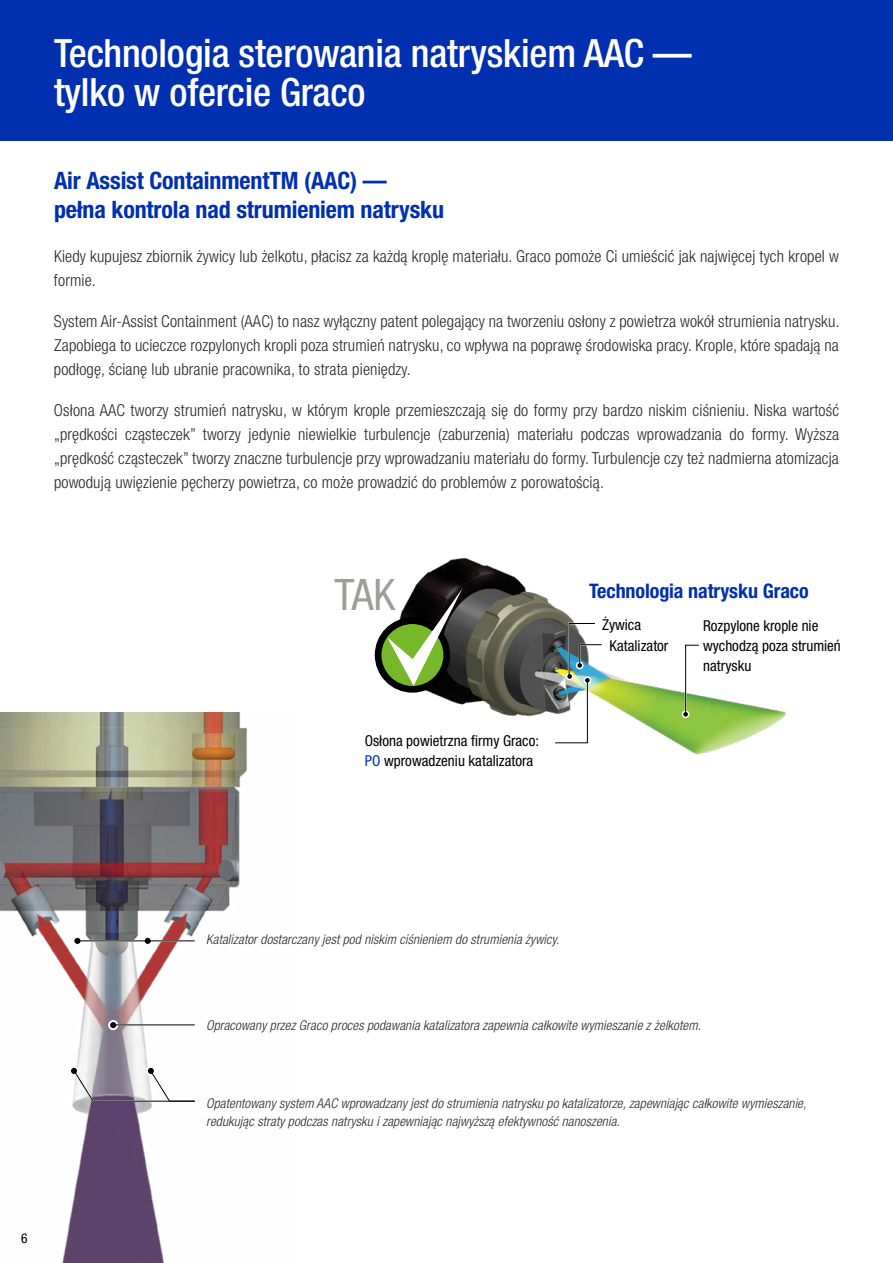
<style>
.page{position:relative;width:893px;height:1263px;background:#fff}
.page>*{position:absolute;margin:0;border:0;box-sizing:border-box;transform-origin:0 0}
.t1{font:condensed 43.5px "Helvetica Neue LTCE";color:#9d9d9c}
.t2{font:500 condensed 39px/39px "Helvetica Neue LTCE";letter-spacing:-.005em;color:#fff}
.t3{font:700 condensed 24px/28.8px "Helvetica Neue LTCE";letter-spacing:-.005em;color:#002fb0}
.t4{font:700 condensed 20.1px "Helvetica Neue LTCE";letter-spacing:-.005em;color:#002fb0}
.t5{font:300 condensed 16.5px/24px "Helvetica Neue LTCE";letter-spacing:.01em;color:#282827;text-align:justify}
.t6{font:condensed 15px/20.1px "Helvetica Neue LTCE";color:#000}
.t7{font:condensed 15px/20.1px "Helvetica Neue LT Std";color:#000}
.t8{font:italic 300 condensed 13.5px/18px "Helvetica Neue LTCE";letter-spacing:.01em;color:#282827}
.t9{font:condensed 13.5px "Helvetica Neue LT Std";color:#000}
.s1{color:#002fb0}
</style>
<div class="page">
<div style="left:0;top:0;width:893px;height:140px;background:#002fb0"></div>
<img style="left:0;top:712px;width:247px;height:551px">
<hr style="left:80px;top:940px;width:115px;height:2px;background:#fff">
<hr style="left:110px;top:1024px;width:85px;height:2px;background:#fff">
<svg style="left:108px;top:1020px;width:10px;height:10px"></svg>
<svg style="left:110px;top:1022px;width:6px;height:6px"></svg>
<svg style="left:143px;top:936px;width:10px;height:10px"></svg>
<svg style="left:145px;top:938px;width:6px;height:6px"></svg>
<svg style="left:72px;top:936px;width:11px;height:10px"></svg>
<svg style="left:74px;top:938px;width:6px;height:6px"></svg>
<div style="left:69px;top:1066px;width:10px;height:10px;background:#fff;border-radius:50%"></div>
<svg style="left:146px;top:1066px;width:10px;height:10px"></svg>
<hr style="left:80px;top:941px;width:115px;height:1px;background:#000">
<hr style="left:114px;top:1025px;width:81px;height:1px;background:#000">
<img style="left:374px;top:558px;width:412px;height:196px">
<svg style="left:378px;top:621px;width:69px;height:68px"></svg>
<div style="left:375px;top:617px;width:75px;height:76px;border:7px solid #000;border-radius:50%"></div>
<svg style="left:387px;top:588px;width:76px;height:98px"></svg>
<div style="left:682px;top:710px;width:7px;height:8px;background:#fff;border-radius:50%"></div>
<svg style="left:683px;top:643px;width:17px;height:74px"></svg>
<img style="left:553px;top:622px;width:50px;height:122px">
<svg style="left:71px;top:1068px;width:125px;height:35px"></svg>
<h2 class="t2" style="left:54px;top:33px;width:639px">Technologia sterowania natryskiem AAC — tylko w ofercie Graco</h2>
<h3 class="t3" style="left:54px;top:165px;width:392px">Air Assist ContainmentTM (AAC) — pełna kontrola nad strumieniem natrysku</h3>
<p class="t5" style="left:54px;top:244px;width:786px">Kiedy kupujesz zbiornik żywicy lub żelkotu, płacisz za każdą kroplę materiału. Graco pomoże Ci umieścić jak najwięcej tych kropel w formie.</p>
<p class="t5" style="left:54px;top:309px;width:787px">System Air-Assist Containment (AAC) to nasz wyłączny patent polegający na tworzeniu osłony z powietrza wokół strumienia natrysku.<br>Zapobiega to ucieczce rozpylonych kropli poza strumień natrysku, co wpływa na poprawę środowiska pracy. Krople, które spadają na podłogę, ścianę lub ubranie pracownika, to strata pieniędzy.</p>
<p class="t5" style="left:54px;top:398px;width:786px">Osłona AAC tworzy strumień natrysku, w którym krople przemieszczają się do formy przy bardzo niskim ciśnieniu. Niska wartość „prędkości cząsteczek” tworzy jedynie niewielkie turbulencje (zaburzenia) materiału podczas wprowadzania do formy. Wyższa „prędkość cząsteczek” tworzy znaczne turbulencje przy wprowadzaniu materiału do formy. Turbulencje czy też nadmierna atomizacja powodują uwięzienie pęcherzy powietrza, co może prowadzić do problemów z porowatością.</p>
<h1 class="t1" style="left:334px;top:569px;width:62px">TAK</h1>
<p class="t7" style="left:365px;top:730px;width:176px">Osłona powietrzna firmy Graco:<br><span class="s1">PO</span> wprowadzeniu katalizatora</p>
<p class="t4" style="left:589px;top:579px;width:221px">Technologia natrysku Graco</p>
<p class="t6" style="left:703px;top:616px;width:139px">Rozpylone krople nie wychodzą poza strumień natrysku</p>
<p class="t6" style="left:602px;top:614px;width:40px">Żywica</p>
<p class="t6" style="left:610px;top:636px;width:60px">Katalizator</p>
<p class="t9" style="left:21px;top:1230px;width:8px">6</p>
<p class="t8" style="left:206px;top:930px;width:355px">Katalizator dostarczany jest pod niskim ciśnieniem do strumienia żywicy.</p>
<p class="t8" style="left:206px;top:1017px;width:496px">Opracowany przez Graco proces podawania katalizatora zapewnia całkowite wymieszanie z żelkotem.</p>
<p class="t8" style="left:206px;top:1094px;width:602px">Opatentowany system AAC wprowadzany jest do strumienia natrysku po katalizatorze, zapewniając całkowite wymieszanie, redukując straty podczas natrysku i zapewniając najwyższą efektywność nanoszenia.</p>
</div>
